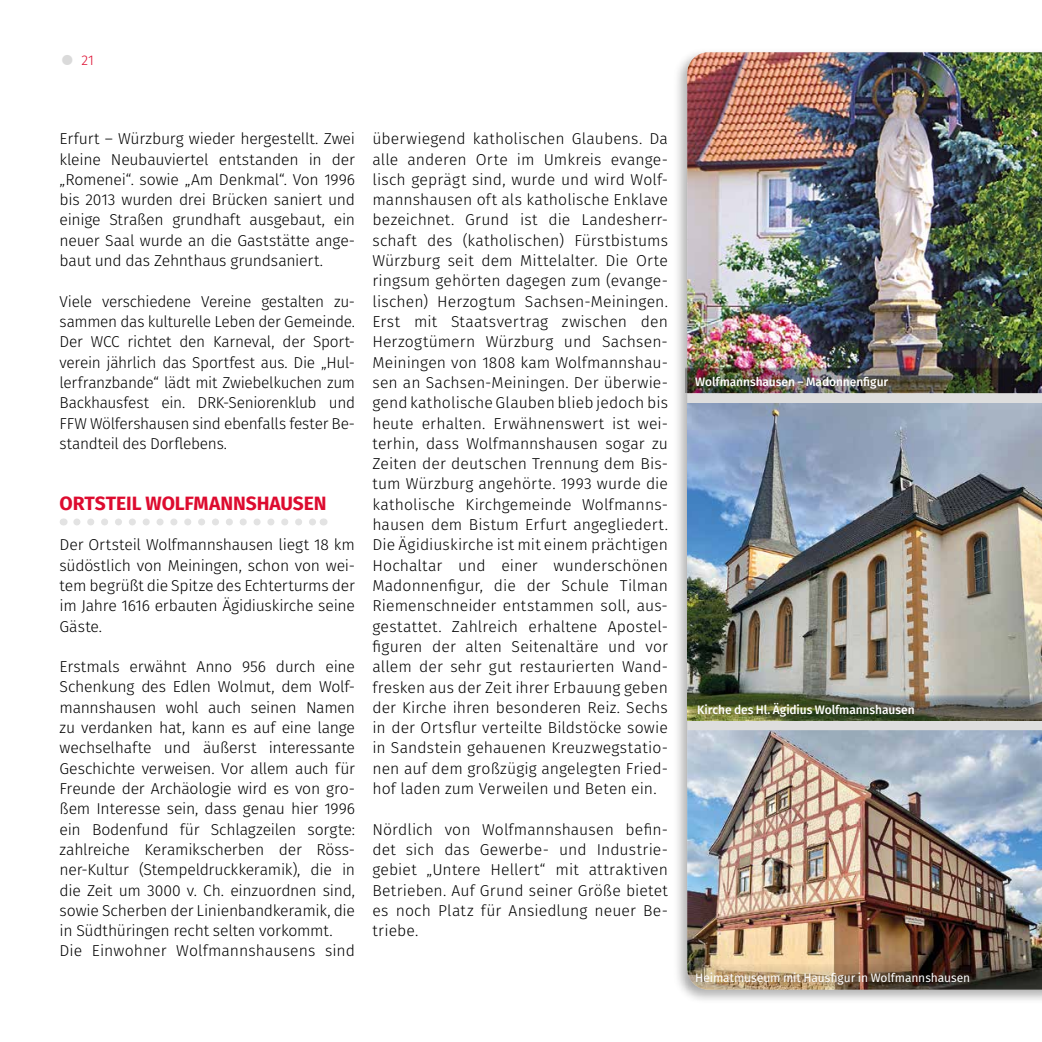
<style>
.page{position:relative;width:1042px;height:1042px;background:#fff}
.page>*{position:absolute;margin:0;border:0;box-sizing:border-box;transform-origin:0 0}
.t1{font:700 19.25px "Fira Sans";letter-spacing:-.005em;color:#dd0b2f}
.t2{font:300 15.75px/20.3px "Fira Sans";letter-spacing:-.01em;color:#000;text-align:justify}
.t3{font:300 14px "Fira Sans";color:#dd0b2f}
.t4{font:500 12.25px "Fira Sans";letter-spacing:-.005em;color:#fff}
.t5{font:12.25px "Fira Sans";letter-spacing:-.01em;color:#fff}
</style>
<div class="page">
<svg style="left:77px;top:518px;width:239px;height:7px"></svg>
<div style="left:672px;top:48px;width:370px;height:956px;background:#000;opacity:.3"></div>
<div style="left:687px;top:393px;width:355px;height:337px;background:#dedede"></div>
<img style="left:687px;top:730px;width:355px;height:259px">
<img style="left:687px;top:403px;width:355px;height:292px">
<img style="left:687px;top:52px;width:355px;height:341px">
<img style="left:685px;top:368px;width:355px;height:25px">
<img style="left:687px;top:695px;width:355px;height:26px">
<img style="left:685px;top:964px;width:355px;height:25px">
<p class="t3" style="left:82px;top:51px;width:14px">21</p>
<p class="t2" style="left:60px;top:128px;width:297px">Erfurt – Würzburg wieder hergestellt. Zwei kleine Neubauviertel entstanden in der „Romenei“. sowie „Am Denkmal“. Von 1996 bis 2013 wurden drei Brücken saniert und einige Straßen grundhaft ausgebaut, ein neuer Saal wurde an die Gaststätte ange&shy;baut und das Zehnthaus grundsaniert.</p>
<p class="t2" style="left:60px;top:291px;width:297px">Viele verschiedene Vereine gestalten zu&shy;sammen das kulturelle Leben der Gemeinde.<br>Der WCC richtet den Karneval, der Sport&shy;verein jährlich das Sportfest aus. Die „Hul&shy;lerfranzbande“ lädt mit Zwiebelkuchen zum Backhausfest ein. DRK-Seniorenklub und FFW Wölfershausen sind ebenfalls fester Be&shy;standteil des Dorflebens.</p>
<p class="t1" style="left:60px;top:487px;width:268px">ORTSTEIL WOLFMANNSHAUSEN</p>
<p class="t2" style="left:60px;top:534px;width:297px">Der Ortsteil Wolfmannshausen liegt 18 km südöstlich von Meiningen, schon von wei&shy;tem begrüßt die Spitze des Echterturms der im Jahre 1616 erbauten Ägidiuskirche seine Gäste.</p>
<p class="t2" style="left:60px;top:656px;width:297px;text-align:left">Erstmals erwähnt Anno 956 durch eine Schenkung des Edlen Wolmut, dem Wolf&shy;mannshausen wohl auch seinen Namen zu verdanken hat, kann es auf eine lange wechselhafte und äußerst interessante Geschichte verweisen. Vor allem auch für Freunde der Archäologie wird es von gro&shy;ßem Interesse sein, dass genau hier 1996 ein Bodenfund für Schlagzeilen sorgte: zahlreiche Keramikscherben der Röss&shy;ner-Kultur (Stempeldruckkeramik), die in die Zeit um 3000 v. Ch. einzuordnen sind, sowie Scherben der Linienbandkeramik, die in Südthüringen recht selten vorkommt.<br>Die Einwohner Wolfmannshausens sind</p>
<p class="t2" style="left:372px;top:129px;width:297px">überwiegend katholischen Glaubens. Da alle anderen Orte im Umkreis evange&shy;lisch geprägt sind, wurde und wird Wolf&shy;mannshausen oft als katholische Enklave bezeichnet. Grund ist die Landesherr&shy;schaft des (katholischen) Fürstbistums Würzburg seit dem Mittelalter. Die Orte ringsum gehörten dagegen zum (evange&shy;lischen) Herzogtum Sachsen-Meiningen.<br>Erst mit Staatsvertrag zwischen den Herzogtümern Würzburg und Sachsen-Meiningen von 1808 kam Wolfmannshau&shy;sen an Sachsen-Meiningen. Der überwie&shy;gend katholische Glauben blieb jedoch bis heute erhalten. Erwähnenswert ist wei&shy;terhin, dass Wolfmannshausen sogar zu Zeiten der deutschen Trennung dem Bis&shy;tum Würzburg angehörte. 1993 wurde die katholische Kirchgemeinde Wolfmanns&shy;hausen dem Bistum Erfurt angegliedert.<br>Die Ägidiuskirche ist mit einem prächtigen Hochaltar und einer wunderschönen Madonnenfigur, die der Schule Tilman Riemenschneider entstammen soll, aus&shy;gestattet. Zahlreich erhaltene Apostel&shy;figuren der alten Seitenaltäre und vor allem der sehr gut restaurierten Wand&shy;fresken aus der Zeit ihrer Erbauung geben der Kirche ihren besonderen Reiz. Sechs in der Ortsflur verteilte Bildstöcke sowie in Sandstein gehauenen Kreuzwegstatio&shy;nen auf dem großzügig angelegten Fried&shy;hof laden zum Verweilen und Beten ein.</p>
<p class="t2" style="left:372px;top:819px;width:297px">Nördlich von Wolfmannshausen befin&shy;det sich das Gewerbe- und Industrie&shy;gebiet „Untere Hellert“ mit attraktiven Betrieben. Auf Grund seiner Größe bietet es noch Platz für Ansiedlung neuer Be&shy;triebe.</p>
<p class="t4" style="left:695px;top:372px;width:194px">Wolfmannshausen – Madonnenfigur</p>
<p class="t4" style="left:697px;top:699px;width:219px">Kirche des Hl. Ägidius Wolfmannshausen</p>
<p class="t5" style="left:695px;top:969px;width:276px">Heimatmuseum mit Hausfigur in Wolfmannshausen</p>
</div>
